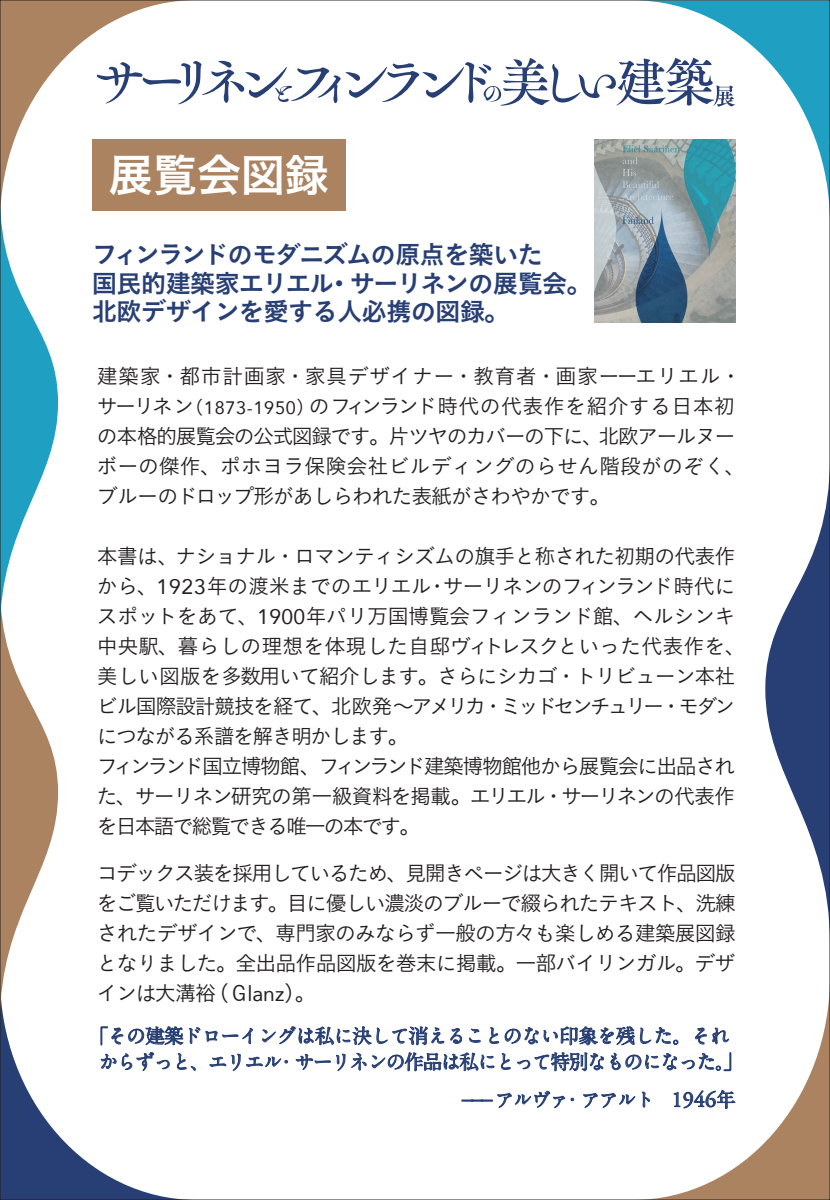
<style>
.page{position:relative;width:830px;height:1200px;background:#fff}
.page>*{position:absolute;margin:0;border:0;box-sizing:border-box;transform-origin:0 0}
.t1{font:45.6px "Koburina Go Std N W6";letter-spacing:-.04em;color:#fff}
.t2{font:25.5px/28.5px "Koburina Go Std N W6";letter-spacing:-.04em;color:#273f74}
.t3{font:21px/30px "Koburina Go Std N W3";letter-spacing:-.05em;color:#231f20}
.t4{font:21px/30px "Koburina Go Std N W3";letter-spacing:-.03em;color:#231f20}
.t5{font:700 19.8px/26px "A1 Mincho Std";letter-spacing:-.045em;color:#273f74}
.s1{font-size:18px}
.s2{font-family:"Avenir";font-size:18px}
.s3{font-family:"Avenir"}
</style>
<div class="page">
<svg style="left:765px;top:500px;width:62px;height:402px"></svg>
<svg style="left:2px;top:1022px;width:163px;height:175px"></svg>
<svg style="left:2px;top:2px;width:195px;height:189px"></svg>
<svg style="left:665px;top:1016px;width:162px;height:181px"></svg>
<svg style="left:632px;top:2px;width:195px;height:222px"></svg>
<svg style="left:2px;top:228px;width:56px;height:794px"></svg>
<div style="left:92px;top:140px;width:253px;height:71px;background:#ab8360"></div>
<svg style="left:97px;top:58px;width:638px;height:49px"></svg>
<svg style="left:100px;top:1020px;width:635px;height:101px"></svg>
<img style="left:594px;top:140px;width:141px;height:182px">
<h1 class="t1" style="left:108px;top:140px;width:222px">展覧会図録</h1>
<p class="t2" style="left:92px;top:241px;width:501px">フィンランドのモダニズムの原点を築いた<br>国民的建築家エリエル・サーリネンの展覧会。北欧デザインを愛する人必携の図録。</p>
<p class="t4" style="left:97px;top:361px;width:650px">建築家・都市計画家・家具デザイナー・教育者・画家ーーエリエル・サーリネン<span class="s1">（</span><span class="s2">1873-1950</span><span class="s1">）</span>のフィンランド時代の代表作を紹介する日本初の本格的展覧会の公式図録です。片ツヤのカバーの下に、北欧アールヌーボーの傑作、ポホヨラ保険会社ビルディングのらせん階段がのぞく、ブルーのドロップ形があしらわれた表紙がさわやかです。</p>
<p class="t3" style="left:97px;top:541px;width:650px">本書は、ナショナル・ロマンティシズムの旗手と称された初期の代表作から、<span class="s3">1923</span>年の渡米までのエリエル・サーリネンのフィンランド時代にスポットをあて、<span class="s3">1900</span>年パリ万国博覧会フィンランド館、ヘルシンキ中央駅、暮らしの理想を体現した自邸ヴィトレスクといった代表作を、美しい図版を多数用いて紹介します。さらにシカゴ・トリビューン本社ビル国際設計競技を経て、北欧発～アメリカ・ミッドセンチュリー・モダンにつながる系譜を解き明かします。<br>フィンランド国立博物館、フィンランド建築博物館他から展覧会に出品された、サーリネン研究の第一級資料を掲載。エリエル・サーリネンの代表作を日本語で総覧できる唯一の本です。</p>
<p class="t3" style="left:97px;top:857px;width:640px;text-align:justify">コデックス装を採用しているため、見開きページは大きく開いて作品図版をご覧いただけます。目に優しい濃淡のブルーで綴られたテキスト、洗練されたデザインで、専門家のみならず一般の方々も楽しめる建築展図録となりました。全出品作品図版を巻末に掲載。一部バイリンガル。デザインは大溝裕（Ｇ<span class="s3">lanz</span>）。</p>
<p class="t5" style="left:98px;top:1019px;width:646px;text-indent:-10px">「その建築ドローイングは私に決して消えることのない印象を残した。それからずっと、エリエル・サーリネンの作品は私にとって特別なものになった。」</p>
</div>
